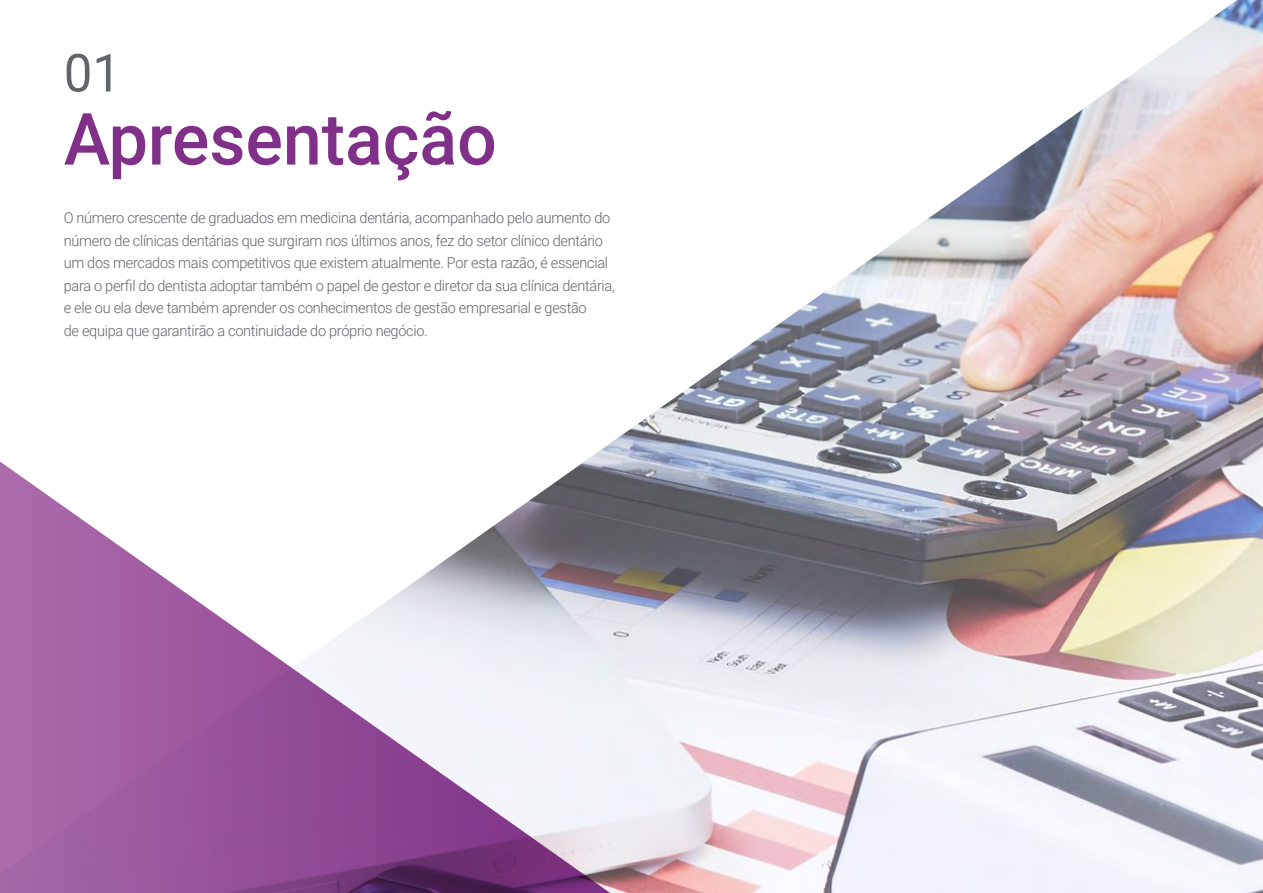
<style>
.page{position:relative;width:1263px;height:893px;background:#fff}
.page>*{position:absolute;margin:0;border:0;box-sizing:border-box;transform-origin:0 0}
.t1{font:500 72px "Roboto";color:#813089}
.t2{font:52.5px "Roboto";color:#61646a}
.t3{font:300 15px/22.5px "Roboto";letter-spacing:-.02em;color:#61646a}
</style>
<div class="page">
<img style="left:607px;top:0;width:656px;height:893px">
<svg style="left:0;top:446px;width:640px;height:447px"></svg>
<h2 class="t2" style="left:64px;top:36px;width:59px">01</h2>
<h1 class="t1" style="left:64px;top:89px;width:435px">Apresentação</h1>
<p class="t3" style="left:64px;top:206px;width:553px">O número crescente de graduados em medicina dentária, acompanhado pelo aumento do número de clínicas dentárias que surgiram nos últimos anos, fez do setor clínico dentário um dos mercados mais competitivos que existem atualmente. Por esta razão, é essencial para o perfil do dentista adoptar também o papel de gestor e diretor da sua clínica dentária, e ele ou ela deve também aprender os conhecimentos de gestão empresarial e gestão<br>de equipa que garantirão a continuidade do próprio negócio.</p>
</div>
